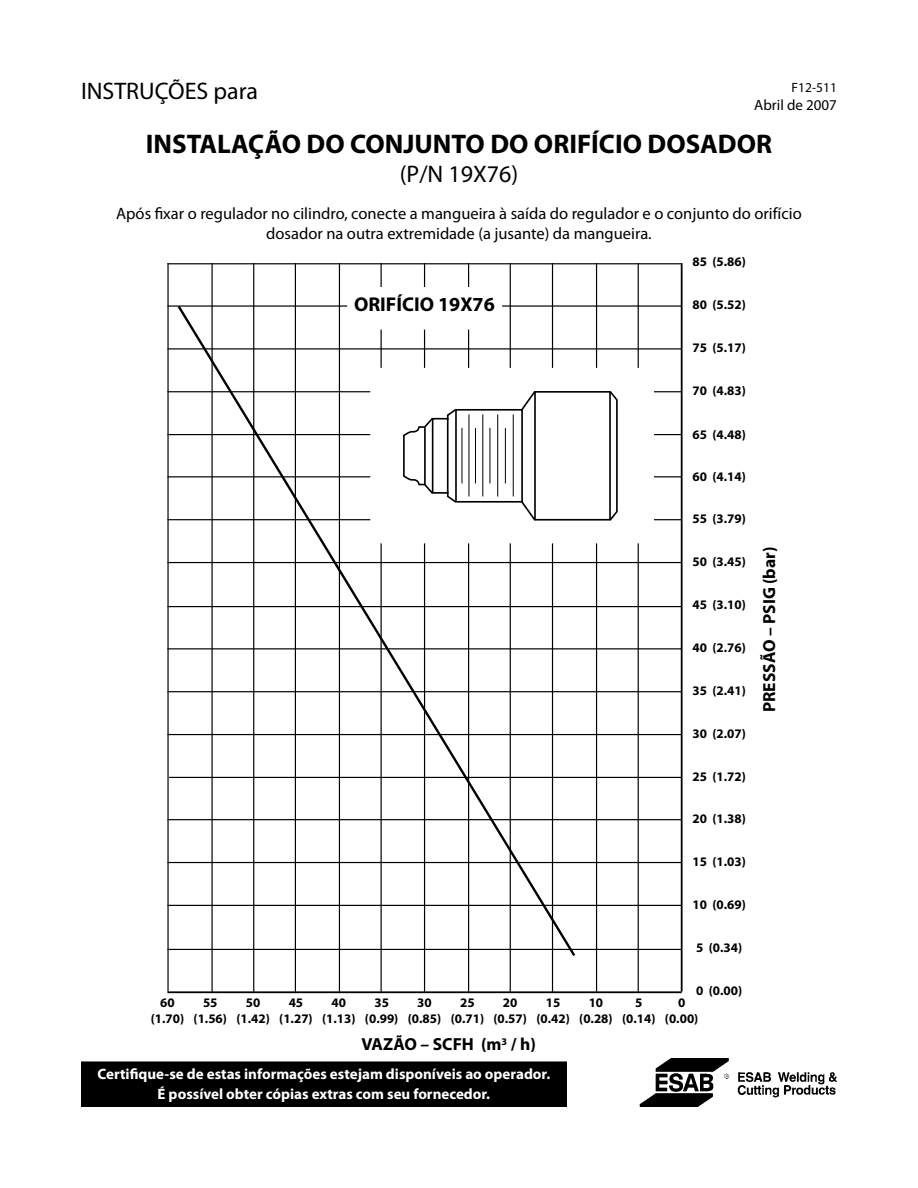
<style>
.page{position:relative;width:918px;height:1188px;background:#fff}
.page>*{position:absolute;margin:0;border:0;box-sizing:border-box;transform-origin:0 0}
.t1{font:700 27px "Myriad Pro";color:#000}
.t2{font:24px "Myriad Pro";color:#000}
.t3{font:700 19.95px "Myriad Pro";color:#000}
.t4{font:700 17.55px "Myriad Pro";color:#000}
.t5{font:16.5px/19.8px "Myriad Pro";color:#000;text-align:center}
.t6{font:700 15px/19.5px "Myriad Pro";color:#fff;text-align:center}
.t7{font:15px "Myriad Pro";color:#000}
.t8{font:13.5px "Myriad Pro";color:#000}
.t9{font:700 13.05px/15.8px "Myriad Pro";color:#000;text-align:center}
</style>
<div class="page">
<div style="left:82px;top:1062px;width:484px;height:44px;background:#000"></div>
<div style="left:81px;top:1061px;width:486px;height:46px;border:2px solid #000"></div>
<img style="left:640px;top:1058px;width:197px;height:49px">
<hr style="left:167px;top:263px;width:515px;height:1px;background:#000">
<hr style="left:167px;top:305px;width:515px;height:2px;background:#000">
<hr style="left:167px;top:348px;width:515px;height:1px;background:#000">
<hr style="left:167px;top:391px;width:515px;height:1px;background:#000">
<hr style="left:167px;top:434px;width:515px;height:1px;background:#000">
<hr style="left:167px;top:476px;width:515px;height:1px;background:#000">
<hr style="left:167px;top:519px;width:515px;height:1px;background:#000">
<hr style="left:167px;top:562px;width:515px;height:1px;background:#000">
<hr style="left:167px;top:606px;width:515px;height:1px;background:#000">
<hr style="left:167px;top:648px;width:515px;height:1px;background:#000">
<hr style="left:167px;top:691px;width:515px;height:1px;background:#000">
<hr style="left:167px;top:734px;width:515px;height:1px;background:#000">
<hr style="left:169px;top:777px;width:513px;height:1px;background:#000">
<hr style="left:167px;top:819px;width:515px;height:1px;background:#000">
<hr style="left:167px;top:862px;width:515px;height:1px;background:#000">
<hr style="left:167px;top:905px;width:515px;height:1px;background:#000">
<hr style="left:167px;top:949px;width:515px;height:1px;background:#000">
<hr style="left:167px;top:991px;width:515px;height:2px;background:#000">
<hr style="left:681px;top:263px;width:2px;height:729px;background:#000">
<hr style="left:638px;top:263px;width:1px;height:729px;background:#000">
<hr style="left:596px;top:263px;width:1px;height:729px;background:#000">
<hr style="left:552px;top:263px;width:1px;height:729px;background:#000">
<hr style="left:510px;top:263px;width:1px;height:729px;background:#000">
<hr style="left:468px;top:263px;width:1px;height:729px;background:#000">
<hr style="left:424px;top:263px;width:1px;height:729px;background:#000">
<hr style="left:381px;top:263px;width:1px;height:729px;background:#000">
<hr style="left:339px;top:263px;width:1px;height:729px;background:#000">
<hr style="left:295px;top:263px;width:1px;height:729px;background:#000">
<hr style="left:253px;top:263px;width:1px;height:729px;background:#000">
<hr style="left:211px;top:263px;width:2px;height:729px;background:#000">
<hr style="left:167px;top:263px;width:2px;height:729px;background:#000">
<svg style="left:175px;top:303px;width:403px;height:656px"></svg>
<div style="left:348px;top:288px;width:154px;height:41px;background:#fff"></div>
<div style="left:371px;top:369px;width:282px;height:174px;background:#fff"></div>
<div style="left:534px;top:391px;width:77px;height:130px;border:2px solid #000"></div>
<hr style="left:616px;top:400px;width:2px;height:112px;background:#000">
<div style="left:455px;top:409px;width:68px;height:94px;border:2px solid #000"></div>
<div style="left:432px;top:418px;width:17px;height:76px;border:2px solid #000"></div>
<svg style="left:608px;top:391px;width:10px;height:11px"></svg>
<svg style="left:520px;top:391px;width:17px;height:21px"></svg>
<svg style="left:445px;top:409px;width:13px;height:11px"></svg>
<svg style="left:608px;top:509px;width:10px;height:12px"></svg>
<svg style="left:520px;top:500px;width:17px;height:21px"></svg>
<svg style="left:403px;top:417px;width:32px;height:77px"></svg>
<svg style="left:445px;top:492px;width:13px;height:11px"></svg>
<hr style="left:497px;top:414px;width:1px;height:82px;background:#000">
<hr style="left:482px;top:414px;width:1px;height:82px;background:#000">
<hr style="left:469px;top:414px;width:1px;height:82px;background:#000">
<hr style="left:490px;top:428px;width:1px;height:55px;background:#000">
<hr style="left:475px;top:428px;width:1px;height:55px;background:#000">
<hr style="left:462px;top:428px;width:1px;height:55px;background:#000">
<hr style="left:513px;top:414px;width:1px;height:82px;background:#000">
<hr style="left:505px;top:428px;width:1px;height:55px;background:#000">
<h2 class="t2" style="left:81px;top:76px;width:179px">INSTRUÇÕES para</h2>
<p class="t8" style="left:792px;top:79px;width:47px">F12-511</p>
<p class="t7" style="left:754px;top:96px;width:84px">Abril de 2007</p>
<h1 class="t1" style="left:146px;top:127px;width:628px">INSTALAÇÃO DO CONJUNTO DO ORIFÍCIO DOSADOR</h1>
<h2 class="t2" style="left:400px;top:159px;width:120px">(P/N 19X76)</h2>
<p class="t5" style="left:116px;top:203px;width:687px">Após fixar o regulador no cilindro, conecte a mangueira à saída do regulador e o conjunto do orifício dosador na outra extremidade (a jusante) da mangueira.</p>
<p class="t9" style="left:693px;top:254px;width:55px">85 (5.86)</p>
<p class="t9" style="left:693px;top:296px;width:55px">80 (5.52)</p>
<p class="t9" style="left:693px;top:339px;width:55px">75 (5.17)</p>
<p class="t9" style="left:693px;top:382px;width:55px">70 (4.83)</p>
<p class="t9" style="left:693px;top:426px;width:55px">65 (4.48)</p>
<p class="t9" style="left:693px;top:468px;width:55px">60 (4.14)</p>
<p class="t9" style="left:693px;top:511px;width:55px">55 (3.79)</p>
<p class="t9" style="left:693px;top:554px;width:55px">50 (3.45)</p>
<p class="t9" style="left:693px;top:596px;width:55px">45 (3.10)</p>
<p class="t9" style="left:693px;top:639px;width:55px">40 (2.76)</p>
<p class="t9" style="left:693px;top:682px;width:55px">35 (2.41)</p>
<p class="t9" style="left:693px;top:725px;width:55px">30 (2.07)</p>
<p class="t9" style="left:693px;top:768px;width:55px">25 (1.72)</p>
<p class="t9" style="left:693px;top:811px;width:55px">20 (1.38)</p>
<p class="t9" style="left:693px;top:854px;width:55px">15 (1.03)</p>
<p class="t9" style="left:693px;top:896px;width:55px">10 (0.69)</p>
<p class="t9" style="left:696px;top:939px;width:47px">5 (0.34)</p>
<p class="t9" style="left:696px;top:982px;width:47px">0 (0.00)</p>
<p class="t9" style="left:151px;top:995px;width:35px">60 (1.70)</p>
<p class="t9" style="left:194px;top:995px;width:35px">55 (1.56)</p>
<p class="t9" style="left:236px;top:995px;width:35px">50 (1.42)</p>
<p class="t9" style="left:279px;top:995px;width:35px">45 (1.27)</p>
<p class="t9" style="left:322px;top:995px;width:35px">40 (1.13)</p>
<p class="t9" style="left:365px;top:995px;width:35px">35 (0.99)</p>
<p class="t9" style="left:408px;top:995px;width:35px">30 (0.85)</p>
<p class="t9" style="left:451px;top:995px;width:35px">25 (0.71)</p>
<p class="t9" style="left:494px;top:995px;width:35px">20 (0.57)</p>
<p class="t9" style="left:536px;top:995px;width:35px">15 (0.42)</p>
<p class="t9" style="left:579px;top:995px;width:35px">10 (0.28)</p>
<p class="t9" style="left:622px;top:995px;width:35px">5 (0.14)</p>
<p class="t9" style="left:665px;top:995px;width:35px">0 (0.00)</p>
<h3 class="t4" style="left:361px;top:1033px;width:176px">VAZÃO – SCFH (m<sup>3</sup> / h)</h3>
<h3 class="t3" style="left:354px;top:292px;width:142px">ORIFÍCIO 19X76</h3>
<h3 class="t4" style="left:758px;top:712px;width:167px;rotate:-90deg">PRESSÃO – PSIG (bar)</h3>
<p class="t6" style="left:98px;top:1064px;width:454px">Certifique-se de estas informações estejam disponíveis ao operador.<br>É possível obter cópias extras com seu fornecedor.</p>
</div>
